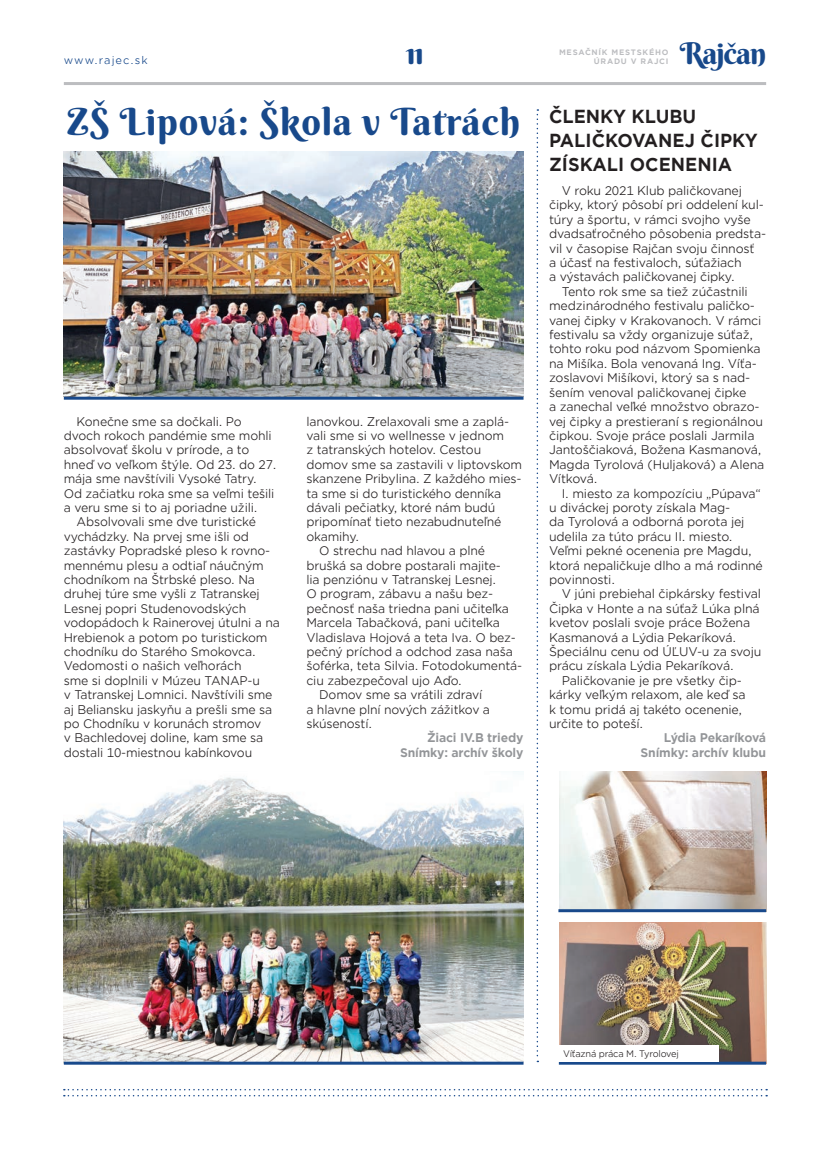
<style>
.page{position:relative;width:830px;height:1161px;background:#fff}
.page>*{position:absolute;margin:0;border:0;box-sizing:border-box;transform-origin:0 0}
.t1{font:37.5px "Berkshire Swash";letter-spacing:.02em;color:#18498b}
.t2{font:30px "Berkshire Swash";letter-spacing:-.04em;color:#18498b}
.t3{font:700 18px/24px "Gotham Office";color:#231f20;scale:.96 1}
.t4{font:12px/14.4px "Gotham Office";letter-spacing:-.015em;color:#231f20}
.t5{font:700 12px "Gotham Office";letter-spacing:-.015em;color:#939598}
.t6{font:10.5px "Gotham Office";letter-spacing:.1em;color:#18498b}
.t7{font:9px "Gotham Office";letter-spacing:-.02em;color:#231f20}
.t8{font:700 7.5px "Gotham Office";letter-spacing:.1em;color:#bcbdc0}
</style>
<div class="page">
<svg style="left:64px;top:1089px;width:702px;height:7px"></svg>
<hr style="left:64px;top:82px;width:701px;height:3px;background:#bcbdc0">
<img style="left:559px;top:923px;width:206px;height:138px">
<img style="left:559px;top:771px;width:206px;height:138px">
<img style="left:64px;top:152px;width:459px;height:245px">
<img style="left:64px;top:771px;width:459px;height:290px">
<svg style="left:536px;top:109px;width:2px;height:953px"></svg>
<hr style="left:64px;top:397px;width:459px;height:3px;background:#18498b">
<hr style="left:64px;top:1061px;width:459px;height:3px;background:#18498b">
<hr style="left:558px;top:1061px;width:207px;height:3px;background:#18498b">
<hr style="left:558px;top:909px;width:207px;height:3px;background:#18498b">
<div style="left:558px;top:1045px;width:160px;height:17px;background:#fff"></div>
<p class="t6" style="left:64px;top:53px;width:85px">www.rajec.sk</p>
<p class="t2" style="left:405px;top:34px;width:20px">11</p>
<p class="t2" style="left:679px;top:34px;width:88px">Rajčan</p>
<p class="t8" style="left:558px;top:47px;width:111px">MESAČNÍK MESTSKÉHO</p>
<p class="t8" style="left:593px;top:56px;width:76px">ÚRADU V RAJCI</p>
<p class="t1" style="left:67px;top:98px;width:454px">ZŠ Lipová: Škola v Tatrách</p>
<p class="t4" style="left:64px;top:414px;width:214px;text-indent:13px">Konečne sme sa dočkali. Po dvoch rokoch pandémie sme mohli absolvovať školu v prírode, a to hneď vo veľkom štýle. Od 23. do 27. mája sme navštívili Vysoké Tatry.<br>Od začiatku roka sme sa veľmi tešili a veru sme si to aj poriadne užili.</p>
<p class="t4" style="left:64px;top:514px;width:217px;text-indent:13px">Absolvovali sme dve turistické vychádzky. Na prvej sme išli od zastávky Popradské pleso k rovno&shy;mennému plesu a odtiaľ náučným chodníkom na Štrbské pleso. Na druhej túre sme vyšli z Tatranskej<br>Lesnej popri Studenovodských vodopádoch k Rainerovej útulni a na<br>Hrebienok a potom po turistickom chodníku do Starého Smokovca.<br>Vedomosti o našich veľhorách<br>sme si doplnili v Múzeu TANAP-u<br>v Tatranskej Lomnici. Navštívili sme aj Beliansku jaskyňu a prešli sme sa po Chodníku v korunách stromov<br>v Bachledovej doline, kam sme sa dostali 10-miestnou kabínkovou</p>
<p class="t4" style="left:306px;top:414px;width:217px">lanovkou. Zrelaxovali sme a zaplá&shy;vali sme si vo wellnesse v jednom<br>z tatranských hotelov. Cestou domov sme sa zastavili v liptovskom skanzene Pribylina. Z každého mies&shy;ta sme si do turistického denníka dávali pečiatky, ktoré nám budú pripomínať tieto nezabudnuteľné okamihy.</p>
<p class="t4" style="left:306px;top:543px;width:217px;text-indent:13px">O strechu nad hlavou a plné brušká sa dobre postarali majite-<br>lia penziónu v Tatranskej Lesnej.<br>O program, zábavu a našu bez&shy;pečnosť naša triedna pani učiteľka<br>Marcela Tabačková, pani učiteľka<br>Vladislava Hojová a teta Iva. O bez&shy;pečný príchod a odchod zasa naša šoférka, teta Silvia. Fotodokumentá&shy;ciu zabezpečoval ujo Aďo.</p>
<p class="t4" style="left:306px;top:687px;width:185px;text-indent:13px">Domov sme sa vrátili zdraví a hlavne plní nových zážitkov a skúseností.</p>
<p class="t5" style="left:427px;top:730px;width:98px">Žiaci IV.B triedy</p>
<p class="t5" style="left:400px;top:744px;width:125px">Snímky: archív školy</p>
<p class="t3" style="left:549px;top:104px;width:219px">ČLENKY KLUBU<br>PALIČKOVANEJ ČIPKY<br>ZÍSKALI OCENENIA</p>
<p class="t4" style="left:548px;top:183px;width:218px;text-indent:13px">V roku 2021 Klub paličkovanej čipky, ktorý pôsobí pri oddelení kul&shy;túry a športu, v rámci svojho vyše dvadsaťročného pôsobenia predsta&shy;vil v časopise Rajčan svoju činnosť<br>a účasť na festivaloch, súťažiach<br>a výstavách paličkovanej čipky.</p>
<p class="t4" style="left:549px;top:284px;width:217px;text-indent:13px">Tento rok sme sa tiež zúčastnili medzinárodného festivalu paličko&shy;vanej čipky v Krakovanoch. V rámci festivalu sa vždy organizuje súťaž, tohto roku pod názvom Spomienka na Mišíka. Bola venovaná Ing. Víťa&shy;zoslavovi Mišíkovi, ktorý sa s nad&shy;šením venoval paličkovanej čipke<br>a zanechal veľké množstvo obrazo&shy;vej čipky a prestieraní s regionálnou čipkou. Svoje práce poslali Jarmila Jantoščiaková, Božena Kasmanová, Magda Tyrolová (Huljaková) a Alena Vítková.</p>
<p class="t4" style="left:549px;top:486px;width:215px;text-indent:13px">I. miesto za kompozíciu „Púpava“ u diváckej poroty získala Mag-<br>da Tyrolová a odborná porota jej udelila za túto prácu II. miesto.<br>Veľmi pekné ocenenia pre Magdu, ktorá nepaličkuje dlho a má rodinné povinnosti.</p>
<p class="t4" style="left:549px;top:586px;width:214px;text-indent:13px">V júni prebiehal čipkársky festival Čipka v Honte a na súťaž Lúka plná kvetov poslali svoje práce Božena Kasmanová a Lýdia Pekaríková.<br>Špeciálnu cenu od ÚĽUV-u za svoju prácu získala Lýdia Pekaríková.</p>
<p class="t4" style="left:549px;top:673px;width:198px;text-indent:13px">Paličkovanie je pre všetky čip&shy;kárky veľkým relaxom, ale keď sa k tomu pridá aj takéto ocenenie, určite to poteší.</p>
<p class="t5" style="left:663px;top:730px;width:104px">Lýdia Pekaríková</p>
<p class="t5" style="left:640px;top:744px;width:127px">Snímky: archív klubu</p>
<p class="t7" style="left:563px;top:1047px;width:117px">Víťazná práca M. Tyrolovej</p>
</div>
